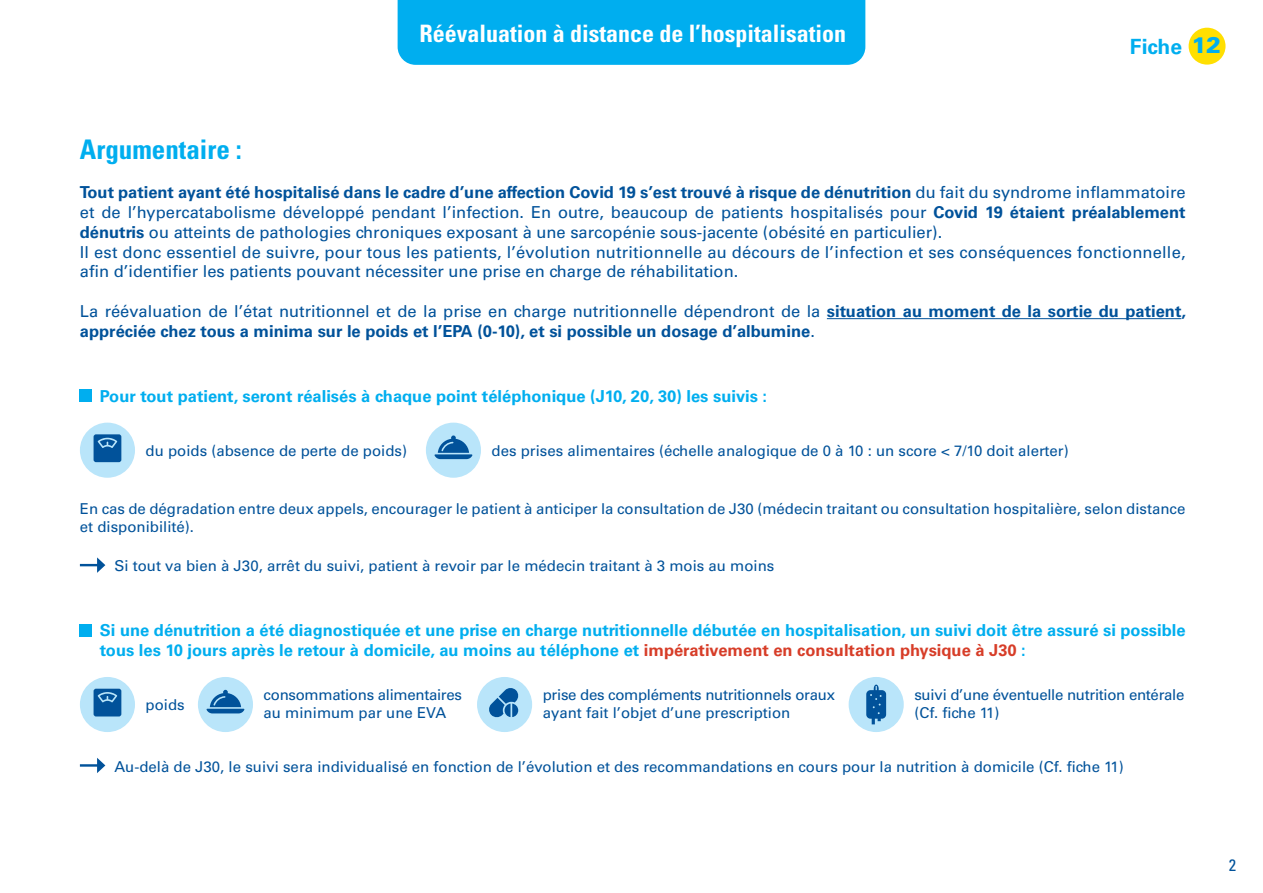
<style>
.page{position:relative;width:1263px;height:893px;background:#fff}
.page>*{position:absolute;margin:0;border:0;box-sizing:border-box;transform-origin:0 0}
.t1{font:700 condensed 27px "Univers";color:#00aeef}
.t2{font:700 condensed 24px "Univers";color:#fff}
.t3{font:700 21px "Univers";color:#00aeef}
.t4{font:16.5px/19.8px "Univers";color:#01529a}
.t5{font:700 16.5px/19.8px "Univers";color:#00aeef}
.t6{font:700 16.5px/19.8px "Univers";color:#01529a}
.t7{font:condensed 16.5px "Univers";color:#01529a}
.t8{font:15px/18px "Univers";color:#01529a}
.t9{font:15px/18px "Univers";letter-spacing:-.02em;color:#01529a}
.s1{font-weight:900;font-size:22.5px}
.s2{font-weight:700}
.s3{font-weight:400}
.s4{color:#d73d28}
</style>
<div class="page">
<div style="left:398px;top:0;width:467px;height:65px;background:#00aeef"></div>
<hr style="left:827px;top:318px;width:354px;height:1px;background:#01529a">
<div style="left:80px;top:390px;width:12px;height:12px;background:#00aeef"></div>
<div style="left:426px;top:423px;width:55px;height:55px;background:#b9e5fa;border-radius:50%"></div>
<svg style="left:434px;top:435px;width:38px;height:24px"></svg>
<div style="left:80px;top:423px;width:55px;height:55px;background:#b9e5fa;border-radius:50%"></div>
<svg style="left:94px;top:434px;width:27px;height:28px"></svg>
<svg style="left:80px;top:557px;width:25px;height:16px"></svg>
<div style="left:80px;top:624px;width:12px;height:12px;background:#00aeef"></div>
<div style="left:198px;top:677px;width:55px;height:55px;background:#b9e5fa;border-radius:50%"></div>
<svg style="left:206px;top:690px;width:38px;height:23px"></svg>
<div style="left:80px;top:677px;width:55px;height:55px;background:#b9e5fa;border-radius:50%"></div>
<svg style="left:94px;top:689px;width:27px;height:27px"></svg>
<div style="left:477px;top:677px;width:55px;height:55px;background:#b9e5fa;border-radius:50%"></div>
<svg style="left:489px;top:688px;width:30px;height:30px"></svg>
<div style="left:849px;top:677px;width:55px;height:55px;background:#b9e5fa;border-radius:50%"></div>
<svg style="left:866px;top:685px;width:20px;height:39px"></svg>
<hr style="left:80px;top:764px;width:19px;height:3px;background:#01529a">
<svg style="left:97px;top:758px;width:8px;height:15px"></svg>
<div style="left:1188px;top:28px;width:37px;height:37px;background:#ffdf01;border-radius:50%"></div>
<h2 class="t2" style="left:419px;top:19px;width:428px">Réévaluation à distance de l’hospitalisation</h2>
<p class="t3" style="left:1130px;top:34px;width:93px">Fiche <span class="s1">12</span></p>
<h1 class="t1" style="left:80px;top:132px;width:163px">Argumentaire :</h1>
<p class="t4" style="left:80px;top:183px;width:1107px"><span class="s2">Tout patient ayant été hospitalisé dans le cadre d’une affection Covid 19 s’est trouvé à risque de dénutrition</span> du fait du syndrome inflammatoire et de l’hypercatabolisme développé pendant l’infection. En outre, beaucoup de patients hospitalisés pour <span class="s2">Covid 19 étaient préalablement dénutris</span> ou atteints de pathologies chroniques exposant à une sarcopénie sous-jacente (obésité en particulier).<br>Il est donc essentiel de suivre, pour tous les patients, l’évolution nutritionnelle au décours de l’infection et ses conséquences fonctionnelle, afin d’identifier les patients pouvant nécessiter une prise en charge de réhabilitation.</p>
<p class="t6" style="left:80px;top:301px;width:1107px"><span class="s3">La réévaluation de l’état nutritionnel et de la prise en charge nutritionnelle dépendront de la</span> situation au moment de la sortie du patient, appréciée chez tous a minima sur le poids et l’EPA (0-10), et si possible un dosage d’albumine<span class="s3">.</span></p>
<p class="t5" style="left:100px;top:386px;width:669px">Pour tout patient, seront réalisés à chaque point téléphonique (J10, 20, 30) les suivis :</p>
<p class="t8" style="left:146px;top:442px;width:263px">du poids (absence de perte de poids)</p>
<p class="t8" style="left:492px;top:442px;width:579px">des prises alimentaires (échelle analogique de 0 à 10 : un score &lt; 7/10 doit alerter)</p>
<p class="t8" style="left:80px;top:499px;width:1107px">En cas de dégradation entre deux appels, encourager le patient à anticiper la consultation de J30 (médecin traitant ou consultation hospitalière, selon distance et disponibilité).</p>
<p class="t8" style="left:114px;top:557px;width:661px">Si tout va bien à J30, arrêt du suivi, patient à revoir par le médecin traitant à 3 mois au moins</p>
<p class="t5" style="left:100px;top:621px;width:1087px">Si une dénutrition a été diagnostiquée et une prise en charge nutritionnelle débutée en hospitalisation, un suivi doit être assuré si possible tous les 10 jours après le retour à domicile, au moins au téléphone et <span class="s4">impérativement en consultation physique à J30</span> :</p>
<p class="t9" style="left:264px;top:685px;width:200px">consommations alimentaires au minimum par une EVA</p>
<p class="t8" style="left:146px;top:696px;width:41px">poids</p>
<p class="t9" style="left:543px;top:685px;width:294px">prise des compléments nutritionnels oraux ayant fait l’objet d’une prescription</p>
<p class="t9" style="left:914px;top:685px;width:272px">suivi d’une éventuelle nutrition entérale (Cf. fiche 11)</p>
<p class="t8" style="left:114px;top:757px;width:1011px">Au-delà de J30, le suivi sera individualisé en fonction de l’évolution et des recommandations en cours pour la nutrition à domicile (Cf. fiche 11)</p>
<p class="t7" style="left:1229px;top:855px;width:9px">2</p>
</div>
